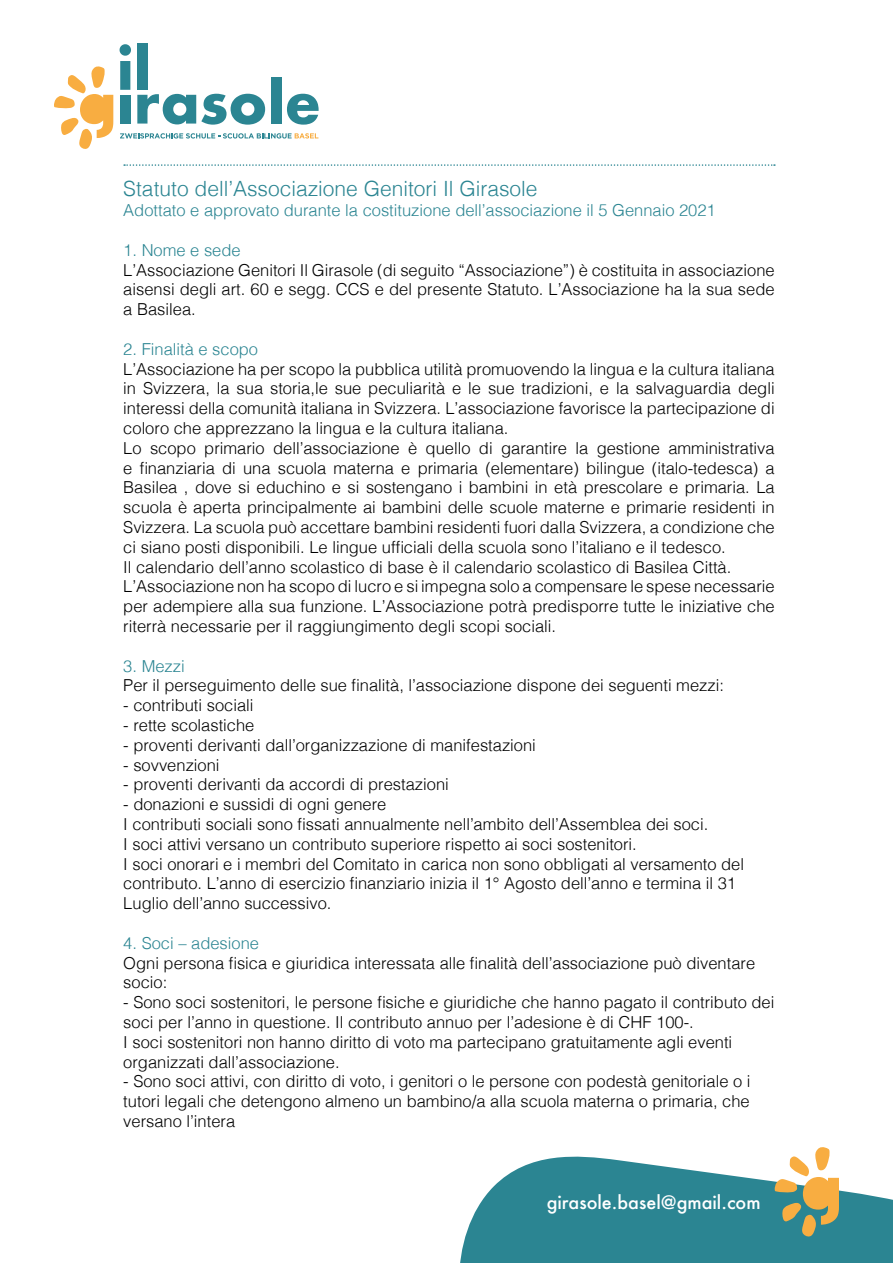
<style>
.page{position:relative;width:893px;height:1263px;background:#fff}
.page>*{position:absolute;margin:0;border:0;box-sizing:border-box;transform-origin:0 0}
.t1{font:300 21px "Helvetica";color:#2b8592}
.t2{font:500 18px "Futura";color:#fff}
.t3{font:300 16.5px/19.8px "Helvetica";color:#000}
.t4{font:300 16.5px "Helvetica";color:#2b8592}
</style>
<div class="page">
<svg style="left:120px;top:44px;width:11px;height:46px"></svg>
<div style="left:137px;top:43px;width:10px;height:47px;background:#2b8592"></div>
<div style="left:120px;top:95px;width:10px;height:29px;background:#2b8592"></div>
<svg style="left:137px;top:94px;width:128px;height:31px"></svg>
<div style="left:271px;top:77px;width:10px;height:47px;background:#2b8592"></div>
<svg style="left:287px;top:94px;width:32px;height:31px"></svg>
<svg style="left:54px;top:66px;width:59px;height:83px"></svg>
<svg style="left:120px;top:133px;width:198px;height:6px"></svg>
<svg style="left:124px;top:164px;width:651px;height:2px"></svg>
<svg style="left:460px;top:1156px;width:433px;height:107px;fill:#2b8592"></svg>
<svg style="left:774px;top:1147px;width:65px;height:90px"></svg>
<p class="t1" style="left:123px;top:171px;width:416px">Statuto dell’Associazione Genitori Il Girasole</p>
<p class="t4" style="left:123px;top:196px;width:594px">Adottato e approvato durante la costituzione dell’associazione il 5 Gennaio 2021</p>
<p class="t4" style="left:123px;top:236px;width:119px">1. Nome e sede</p>
<p class="t3" style="left:123px;top:259px;width:653px;text-align:justify">L’Associazione Genitori Il Girasole (di seguito “Associazione”) è costituita in associazione aisensi degli art. 60 e segg. CCS e del presente Statuto. L’Associazione ha la sua sede a Basilea.</p>
<p class="t4" style="left:123px;top:335px;width:136px">2. Finalità e scopo</p>
<p class="t3" style="left:123px;top:358px;width:653px">L’Associazione ha per scopo la pubblica utilità promuovendo la lingua e la cultura italiana in Svizzera, la sua storia,le sue peculiarità e le sue tradizioni, e la salvaguardia degli interessi della comunità italiana in Svizzera. L’associazione favorisce la partecipazione di coloro che apprezzano la lingua e la cultura italiana.<br>Lo scopo primario dell’associazione è quello di garantire la gestione amministrativa e finanziaria di una scuola materna e primaria (elementare) bilingue (italo-tedesca) a Basilea , dove si educhino e si sostengano i bambini in età prescolare e primaria. La scuola è aperta principalmente ai bambini delle scuole materne e primarie residenti in Svizzera. La scuola può accettare bambini residenti fuori dalla Svizzera, a condizione che ci siano posti disponibili. Le lingue ufficiali della scuola sono l’italiano e il tedesco.<br>Il calendario dell’anno scolastico di base è il calendario scolastico di Basilea Città.<br>L’Associazione non ha scopo di lucro e si impegna solo a compensare le spese necessarie per adempiere alla sua funzione. L’Associazione potrà predisporre tutte le iniziative che riterrà necessarie per il raggiungimento degli scopi sociali.</p>
<p class="t4" style="left:123px;top:652px;width:63px">3. Mezzi</p>
<p class="t3" style="left:123px;top:674px;width:602px">Per il perseguimento delle sue finalità, l’associazione dispone dei seguenti mezzi:</p>
<p class="t3" style="left:123px;top:694px;width:132px">- contributi sociali</p>
<p class="t3" style="left:123px;top:714px;width:133px">- rette scolastiche</p>
<p class="t3" style="left:123px;top:734px;width:414px">- proventi derivanti dall’organizzazione di manifestazioni</p>
<p class="t3" style="left:123px;top:754px;width:98px">- sovvenzioni</p>
<p class="t3" style="left:123px;top:773px;width:327px">- proventi derivanti da accordi di prestazioni</p>
<p class="t3" style="left:123px;top:793px;width:622px">- donazioni e sussidi di ogni genere<br>I contributi sociali sono fissati annualmente nell’ambito dell’Assemblea dei soci.<br>I soci attivi versano un contributo superiore rispetto ai soci sostenitori.<br>I soci onorari e i membri del Comitato in carica non sono obbligati al versamento del contributo. L’anno di esercizio finanziario inizia il 1° Agosto dell’anno e termina il 31<br>Luglio dell’anno successivo.</p>
<p class="t4" style="left:123px;top:929px;width:137px">4. Soci – adesione</p>
<p class="t3" style="left:123px;top:952px;width:633px">Ogni persona fisica e giuridica interessata alle finalità dell’associazione può diventare socio:</p>
<p class="t3" style="left:123px;top:991px;width:653px">- Sono soci sostenitori, le persone fisiche e giuridiche che hanno pagato il contributo dei soci per l’anno in questione. Il contributo annuo per l’adesione è di CHF 100-.<br>I soci sostenitori non hanno diritto di voto ma partecipano gratuitamente agli eventi organizzati dall’associazione.</p>
<p class="t3" style="left:123px;top:1070px;width:629px;text-align:justify">- Sono soci attivi, con diritto di voto, i genitori o le persone con podestà genitoriale o i tutori legali che detengono almeno un bambino/a alla scuola materna o primaria, che versano l’intera</p>
<p class="t2" style="left:547px;top:1190px;width:215px">girasole.basel@gmail.com</p>
</div>
